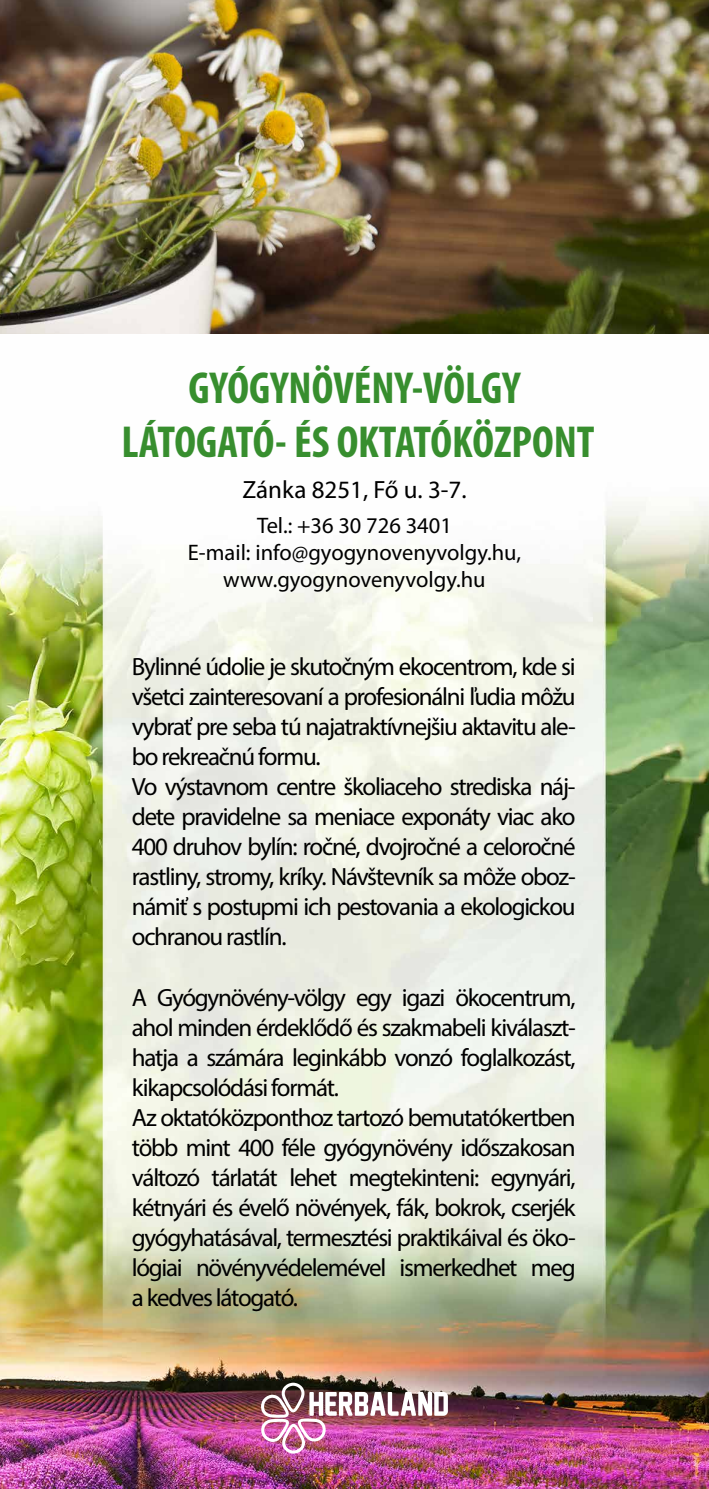
<style>
.page{position:relative;width:709px;height:1489px;background:#fff}
.page>*{position:absolute;margin:0;border:0;box-sizing:border-box;transform-origin:0 0}
.t1{font:700 condensed 45px/54px "Myriad Pro";color:#378e2e;text-align:center}
.t2{font:25px/30px "Myriad Pro";letter-spacing:-.05em;color:#000}
.t3{font:25px "Myriad Pro";color:#000}
.t4{font:22.5px/27px "Myriad Pro";color:#000;text-align:center}
</style>
<div class="page">
<img style="left:0;top:501px;width:709px;height:987px">
<img style="left:261px;top:1382px;width:187px;height:71px">
<img style="left:0;top:0;width:709px;height:334px">
<h1 class="t1" style="left:121px;top:359px;width:474px">GYÓGYNÖVÉNY-VÖLGY<br>LÁTOGATÓ- ÉS OKTATÓKÖZPONT</h1>
<p class="t3" style="left:242px;top:474px;width:226px">Zánka 8251, Fő u. 3-7.</p>
<p class="t4" style="left:188px;top:511px;width:335px">Tel.: +36 30 726 3401<br>E-mail: info@gyogynovenyvolgy.hu, www.gyogynovenyvolgy.hu</p>
<p class="t2" style="left:132px;top:651px;width:445px">Bylinné údolie je skutočným ekocentrom, kde si všetci zainteresovaní a profesionálni ľudia môžu vybrať pre seba tú najatraktívnejšiu aktavitu ale&shy;bo rekreačnú formu.<br>Vo výstavnom centre školiaceho strediska náj&shy;dete pravidelne sa meniace exponáty viac ako 400 druhov bylín: ročné, dvojročné a celoročné rastliny, stromy, kríky. Návštevník sa môže oboz&shy;námiť s postupmi ich pestovania a ekologickou ochranou rastlín.</p>
<p class="t2" style="left:132px;top:981px;width:445px">A Gyógynövény-völgy egy igazi ökocentrum, ahol minden érdeklődő és szakmabeli kiválaszt&shy;hatja a számára leginkább vonzó foglalkozást, kikapcsolódási formát.<br>Az oktatóközponthoz tartozó bemutatókertben több mint 400 féle gyógynövény időszakosan változó tárlatát lehet megtekinteni: egynyári, kétnyári és évelő növények, fák, bokrok, cserjék gyógyhatásával, termesztési praktikáival és öko&shy;lógiai növényvédelemével ismerkedhet meg a kedves látogató.</p>
</div>
